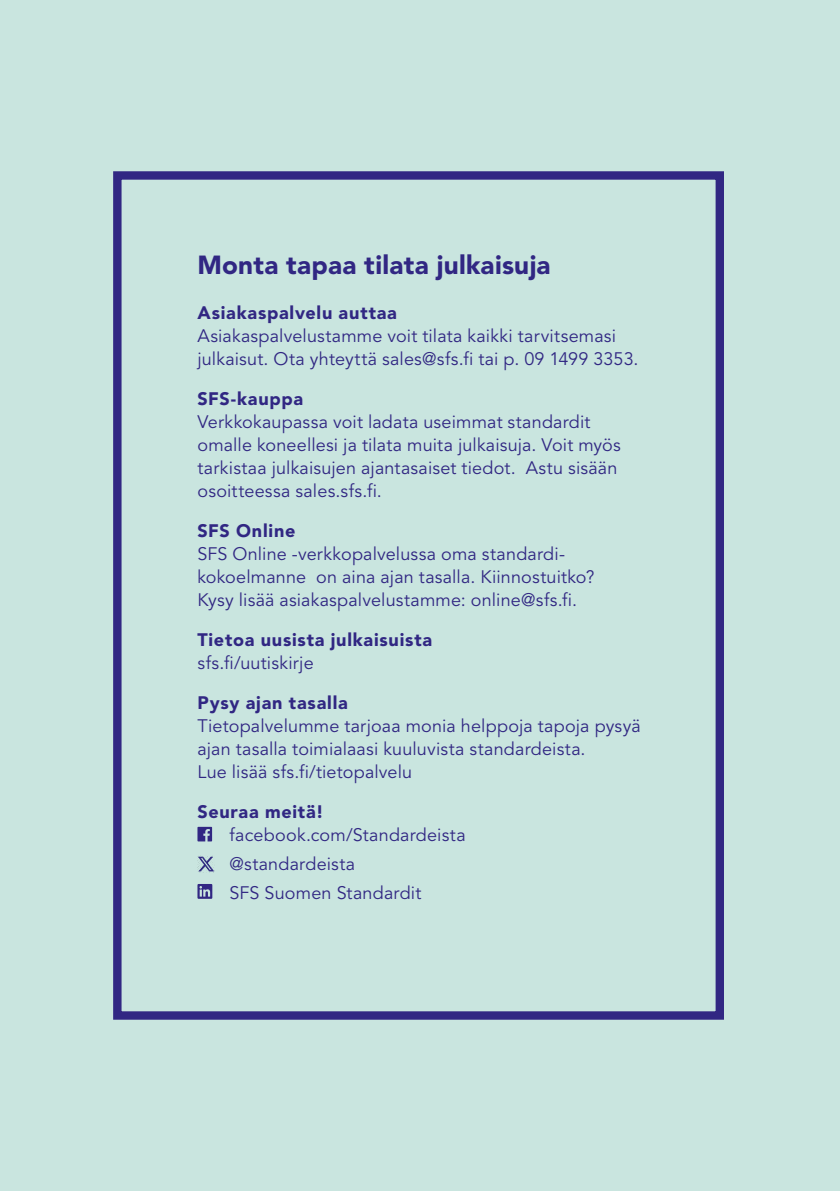
<style>
.page{position:relative;width:840px;height:1191px;background:#fff}
.page>*{position:absolute;margin:0;border:0;box-sizing:border-box;transform-origin:0 0}
.t1{font:900 26px "Avenir LT Pro";letter-spacing:.01em;color:#312783}
.t2{font:18px/23px "Avenir LT Pro";letter-spacing:.01em;color:#312783}
.t3{font:900 18px "Avenir LT Pro";letter-spacing:.045em;color:#312783}
</style>
<div class="page">
<div style="left:0;top:0;width:839px;height:1191px;background:#c9e5df"></div>
<div style="left:113px;top:171px;width:610px;height:848px;border:8px solid #312783"></div>
<svg style="left:197px;top:827px;width:15px;height:14px"></svg>
<img style="left:197px;top:855px;width:18px;height:18px">
<svg style="left:197px;top:884px;width:15px;height:14px"></svg>
<h1 class="t1" style="left:197px;top:249px;width:354px">Monta tapaa tilata julkaisuja</h1>
<p class="t3" style="left:197px;top:302px;width:201px">Asiakaspalvelu auttaa</p>
<p class="t2" style="left:197px;top:325px;width:442px">Asiakaspalvelustamme voit tilata kaikki tarvitsemasi julkaisut. Ota yhteyttä sales@sfs.fi tai p. 09 1499 3353.</p>
<p class="t3" style="left:197px;top:388px;width:107px">SFS-kauppa</p>
<p class="t2" style="left:197px;top:411px;width:424px">Verkkokaupassa voit ladata useimmat standardit omalle koneellesi ja tilata muita julkaisuja. Voit myös tarkistaa julkaisujen ajantasaiset tiedot. Astu sisään osoitteessa sales.sfs.fi.</p>
<p class="t3" style="left:197px;top:520px;width:99px">SFS Online</p>
<p class="t2" style="left:197px;top:543px;width:398px">SFS Online -verkkopalvelussa oma standardi&shy;kokoelmanne on aina ajan tasalla. Kiinnostuitko?<br>Kysy lisää asiakaspalvelustamme: online@sfs.fi.</p>
<p class="t3" style="left:197px;top:629px;width:236px">Tietoa uusista julkaisuista</p>
<p class="t2" style="left:197px;top:652px;width:118px">sfs.fi/uutiskirje</p>
<p class="t3" style="left:197px;top:692px;width:152px">Pysy ajan tasalla</p>
<p class="t2" style="left:197px;top:715px;width:444px">Tietopalvelumme tarjoaa monia helppoja tapoja pysyä ajan tasalla toimialaasi kuuluvista standardeista.<br>Lue lisää sfs.fi/tietopalvelu</p>
<p class="t3" style="left:197px;top:801px;width:128px">Seuraa meitä!</p>
<p class="t2" style="left:229px;top:821px;width:237px;line-height:28.6px">facebook.com/Standardeista @standardeista<br>SFS Suomen Standardit</p>
</div>
